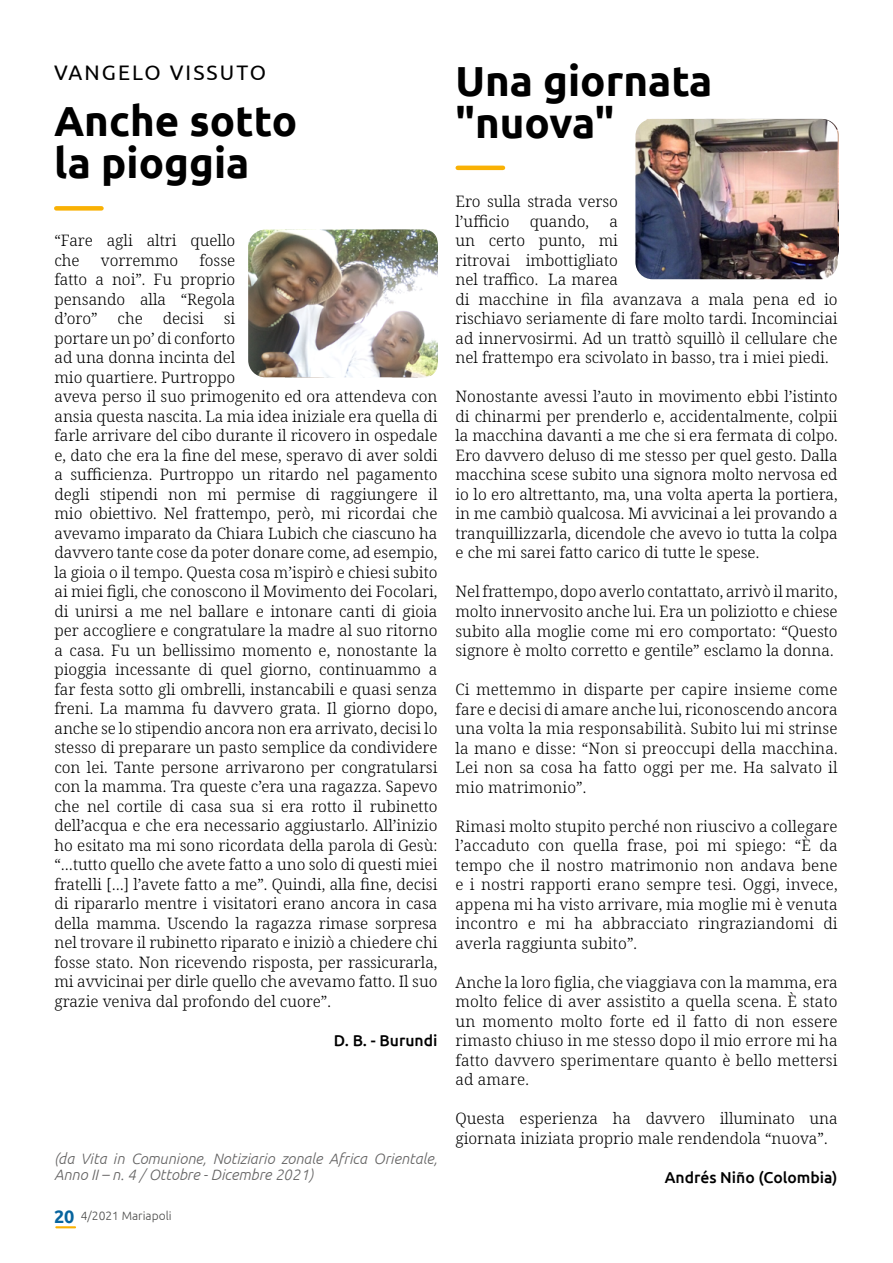
<style>
.page{position:relative;width:893px;height:1263px;background:#fff}
.page>*{position:absolute;margin:0;border:0;box-sizing:border-box;transform-origin:0 0}
.t1{font:700 42px/42px "Ubuntu";color:#000}
.t2{font:21px "Ubuntu";letter-spacing:.1em;color:#000}
.t3{font:300 15.75px/19.5px "Noto Serif";color:#000;text-align:justify}
.t4{font:500 15.75px "Ubuntu";color:#000}
.t5{font:italic 300 15px/16.5px "Ubuntu";color:#646363}
.t6{font:300 12px "Ubuntu";color:#4a4a49}
.s1{font-weight:700;font-size:18px;color:#07649e}
</style>
<div class="page">
<hr style="left:55px;top:1226px;width:21px;height:2px;background:#f9b104">
<div style="left:56px;top:206px;width:45px;height:5px;background:#f9b104"></div>
<hr style="left:458px;top:166px;width:45px;height:4px;background:#f9b104">
<img style="left:248px;top:230px;width:190px;height:147px">
<img style="left:635px;top:119px;width:203px;height:160px">
<h2 class="t2" style="left:54px;top:60px;width:214px">VANGELO VISSUTO</h2>
<h1 class="t1" style="left:54px;top:99px;width:245px">Anche sotto la pioggia</h1>
<p class="t3" style="left:54px;top:232px;width:182px">“Fare agli altri quello che</p>
<p class="t3" style="left:54px;top:251px;width:182px;text-indent:145px">fosse fatto a noi”. Fu proprio pensando alla “Regola d’oro”</p>
<p class="t3" style="left:101px;top:251px;width:79px">vorremmo</p>
<p class="t3" style="left:118px;top:309px;width:27px">che</p>
<p class="t3" style="left:163px;top:309px;width:43px">decisi</p>
<p class="t3" style="left:54px;top:309px;width:385px;text-align:left;text-indent:169px">si<br>portare un po’ di conforto<br>ad una donna incinta del<br>mio quartiere. Purtroppo<br>aveva perso il suo primogenito ed ora attendeva con ansia questa nascita. La mia idea iniziale era quella di farle arrivare del cibo durante il ricovero in ospedale e, dato che era la fine del mese, speravo di aver soldi a sufficienza. Purtroppo un ritardo nel pagamento degli stipendi non mi permise di raggiungere il mio obiettivo. Nel frattempo, però, mi ricordai che avevamo imparato da Chiara Lubich che ciascuno ha davvero tante cose da poter donare come, ad esempio, la gioia o il tempo. Questa cosa m’ispirò e chiesi subito ai miei figli, che conoscono il Movimento dei Focolari, di unirsi a me nel ballare e intonare canti di gioia per accogliere e congratulare la madre al suo ritorno a casa. Fu un bellissimo momento e, nonostante la pioggia incessante di quel giorno, continuammo a far festa sotto gli ombrelli, instancabili e quasi senza freni. La mamma fu davvero grata. Il giorno dopo, anche se lo stipendio ancora non era arrivato, decisi lo stesso di preparare un pasto semplice da condividere con lei. Tante persone arrivarono per congratularsi con la mamma. Tra queste c’era una ragazza. Sapevo che nel cortile di casa sua si era rotto il rubinetto dell’acqua e che era necessario aggiustarlo. All’inizio ho esitato ma mi sono ricordata della parola di Gesù: “…tutto quello che avete fatto a uno solo di questi miei fratelli […] l’avete fatto a me”. Quindi, alla fine, decisi di ripararlo mentre i visitatori erano ancora in casa della mamma. Uscendo la ragazza rimase sorpresa nel trovare il rubinetto riparato e iniziò a chiedere chi fosse stato. Non ricevendo risposta, per rassicurarla, mi avvicinai per dirle quello che avevamo fatto. Il suo grazie veniva dal profondo del cuore”.</p>
<p class="t4" style="left:334px;top:1030px;width:105px">D. B. - Burundi</p>
<p class="t5" style="left:54px;top:1150px;width:385px">(da Vita in Comunione, Notiziario zonale Africa Orientale,<br>Anno II – n. 4 / Ottobre - Dicembre 2021)</p>
<p class="t6" style="left:54px;top:1209px;width:119px"><span class="s1">20</span> 4/2021 Mariapoli</p>
<h1 class="t1" style="left:455px;top:59px;width:259px">Una giornata "nuova"</h1>
<p class="t3" style="left:455px;top:193px;width:164px">Ero sulla strada verso l’ufficio</p>
<p class="t3" style="left:530px;top:212px;width:61px">quando,</p>
<p class="t3" style="left:455px;top:212px;width:384px;text-align:left;text-indent:154px">a<br>un certo punto, mi<br>ritrovai imbottigliato<br>nel traffico. La marea<br>di macchine in fila avanzava a mala pena ed io rischiavo seriamente di fare molto tardi. Incominciai ad innervosirmi. Ad un trattò squillò il cellulare che nel frattempo era scivolato in basso, tra i miei piedi.</p>
<p class="t3" style="left:455px;top:388px;width:384px">Nonostante avessi l’auto in movimento ebbi l’istinto di chinarmi per prenderlo e, accidentalmente, colpii la macchina davanti a me che si era fermata di colpo.<br>Ero davvero deluso di me stesso per quel gesto. Dalla macchina scese subito una signora molto nervosa ed io lo ero altrettanto, ma, una volta aperta la portiera, in me cambiò qualcosa. Mi avvicinai a lei provando a tranquillizzarla, dicendole che avevo io tutta la colpa e che mi sarei fatto carico di tutte le spese.</p>
<p class="t3" style="left:455px;top:583px;width:384px">Nel frattempo, dopo averlo contattato, arrivò il marito, molto innervosito anche lui. Era un poliziotto e chiese subito alla moglie come mi ero comportato: “Questo signore è molto corretto e gentile” esclamo la donna.</p>
<p class="t3" style="left:455px;top:680px;width:384px">Ci mettemmo in disparte per capire insieme come fare e decisi di amare anche lui, riconoscendo ancora una volta la mia responsabilità. Subito lui mi strinse la mano e disse: “Non si preoccupi della macchina.<br>Lei non sa cosa ha fatto oggi per me. Ha salvato il mio matrimonio”.</p>
<p class="t3" style="left:455px;top:817px;width:384px">Rimasi molto stupito perché non riuscivo a collegare l’accaduto con quella frase, poi mi spiego: “È da tempo che il nostro matrimonio non andava bene e i nostri rapporti erano sempre tesi. Oggi, invece, appena mi ha visto arrivare, mia moglie mi è venuta incontro e mi ha abbracciato ringraziandomi di averla raggiunta subito”.</p>
<p class="t3" style="left:455px;top:973px;width:384px">Anche la loro figlia, che viaggiava con la mamma, era molto felice di aver assistito a quella scena. È stato un momento molto forte ed il fatto di non essere rimasto chiuso in me stesso dopo il mio errore mi ha fatto davvero sperimentare quanto è bello mettersi ad amare.</p>
<p class="t3" style="left:455px;top:1109px;width:384px">Questa esperienza ha davvero illuminato una giornata iniziata proprio male rendendola “nuova”.</p>
<p class="t4" style="left:665px;top:1167px;width:174px">Andrés Niño (Colombia)</p>
</div>
